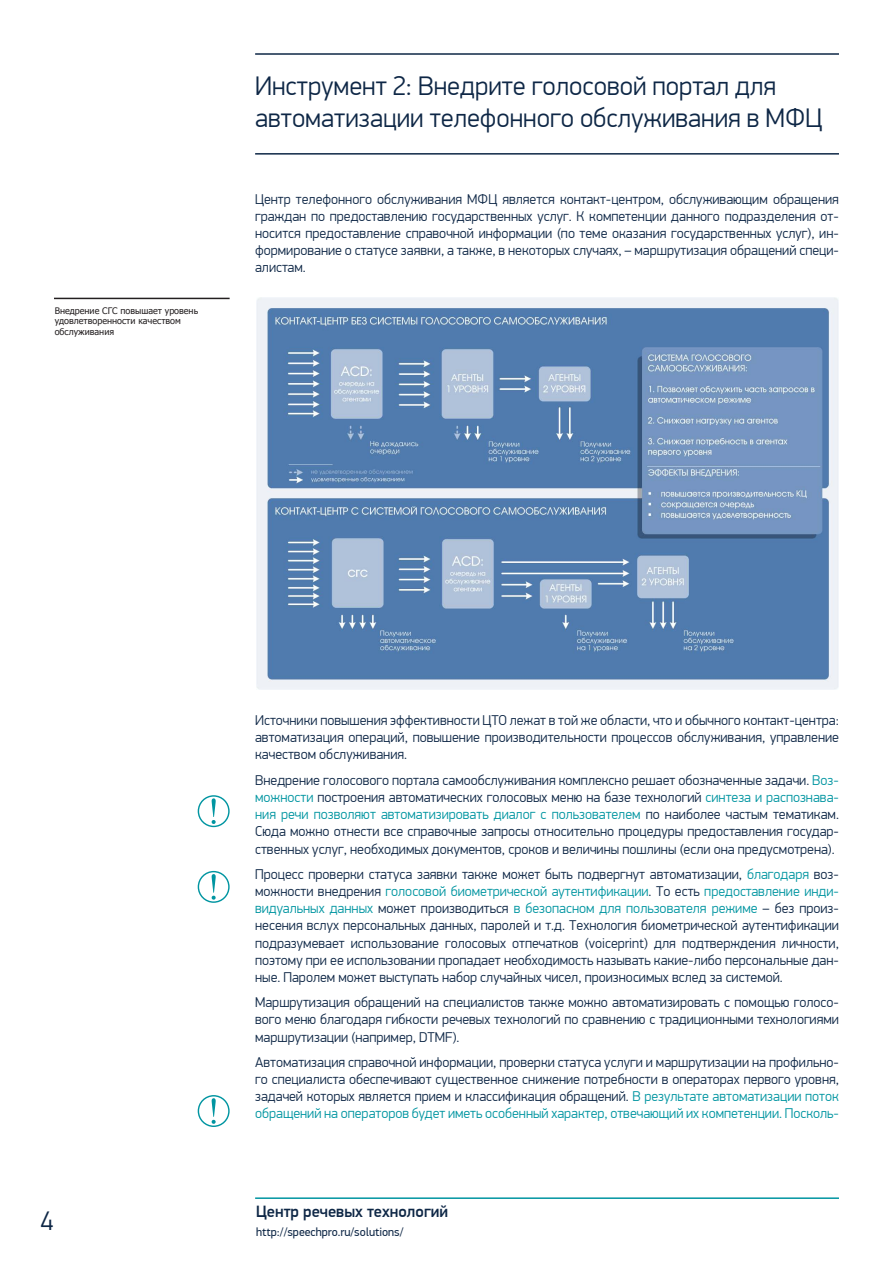
<style>
.page{position:relative;width:893px;height:1263px;background:#fff}
.page>*{position:absolute;margin:0;border:0;box-sizing:border-box;transform-origin:0 0}
.Инструмент{font:300 27px/32.4px "PF Din Display Pro";color:#0e2746}
.t1{font:500 16.5px "PF Din Display Pro";color:#0e2746}
.Основной{font:300 14.25px/17.1px "PF Din Display Pro";color:#0e2746;text-align:justify}
.t2{font:12px "PF Din Display Pro";color:#0e2746}
.Выноска{font:9px/10.8px "Tahoma";color:#231f20}
.s1{color:#0095a1}
</style>
<div class="page">
<hr style="left:255px;top:53px;width:584px;height:2px;background:#0e2746">
<hr style="left:255px;top:1197px;width:584px;height:2px;background:#0095a1">
<hr style="left:255px;top:153px;width:584px;height:2px;background:#0e2746">
<img style="left:256px;top:298px;width:583px;height:392px">
<hr style="left:54px;top:298px;width:176px;height:1px;background:#231f20">
<svg style="left:198px;top:795px;width:32px;height:32px"></svg>
<div style="left:199px;top:797px;width:29px;height:29px;background:#fff;border-radius:50%"></div>
<svg style="left:212px;top:798px;width:4px;height:26px"></svg>
<svg style="left:198px;top:871px;width:32px;height:32px"></svg>
<div style="left:199px;top:872px;width:29px;height:29px;background:#fff;border-radius:50%"></div>
<svg style="left:212px;top:874px;width:4px;height:26px"></svg>
<svg style="left:198px;top:1095px;width:32px;height:32px"></svg>
<div style="left:199px;top:1096px;width:29px;height:29px;background:#fff;border-radius:50%"></div>
<svg style="left:212px;top:1098px;width:4px;height:26px"></svg>
<p class="Выноска" style="left:55px;top:305px;width:145px">Внедрение СГС повышает уровень удовлетворенности качеством обслуживания</p>
<p class="Инструмент" style="left:255px;top:70px;width:569px">Инструмент 2: Внедрите голосовой портал для автоматизации телефонного обслуживания в МФЦ</p>
<p class="Основной" style="left:255px;top:190px;width:585px">Центр телефонного обслуживания МФЦ является контакт-центром, обслуживающим обращения граждан по предоставлению государственных услуг. К компетенции данного подразделения от&shy;носится предоставление справочной информации (по теме оказания государственных услуг), ин&shy;формирование о статусе заявки, а также, в некоторых случаях, – маршрутизация обращений специ&shy;алистам.</p>
<h1 class="Инструмент" style="left:41px;top:1205px;width:15px">4</h1>
<p class="Основной" style="left:255px;top:712px;width:585px">Источники повышения эффективности ЦТО лежат в той же области, что и обычного контакт-центра: автоматизация операций, повышение производительности процессов обслуживания, управление качеством обслуживания.</p>
<p class="Основной" style="left:255px;top:772px;width:585px">Внедрение голосового портала самообслуживания комплексно решает обозначенные задачи. <span class="s1">Воз&shy;можности</span> построения автоматических голосовых меню на базе технологий <span class="s1">синтеза и распознава&shy;ния речи позволяют автоматизировать диалог с пользователем</span> по наиболее частым тематикам.<br>Сюда можно отнести все справочные запросы относительно процедуры предоставления государ&shy;ственных услуг, необходимых документов, сроков и величины пошлины (если она предусмотрена).</p>
<p class="Основной" style="left:255px;top:866px;width:585px">Процесс проверки статуса заявки также может быть подвергнут автоматизации, <span class="s1">благодаря</span> воз&shy;можности внедрения <span class="s1">голосовой биометрической аутентификации</span>. То есть <span class="s1">предоставление инди&shy;видуальных данных</span> может производиться <span class="s1">в безопасном для пользователя режиме</span> – без произ&shy;несения вслух персональных данных, паролей и т.д. Технология биометрической аутентификации подразумевает использование голосовых отпечатков (voiceprint) для подтверждения личности, поэтому при ее использовании пропадает необходимость называть какие-либо персональные дан&shy;ные. Паролем может выступать набор случайных чисел, произносимых вслед за системой.</p>
<p class="Основной" style="left:255px;top:994px;width:585px">Маршрутизация обращений на специалистов также можно автоматизировать с помощью голосо&shy;вого меню благодаря гибкости речевых технологий по сравнению с традиционными технологиями маршрутизации (например, DTMF).</p>
<p class="Основной" style="left:255px;top:1054px;width:585px">Автоматизация справочной информации, проверки статуса услуги и маршрутизации на профильно&shy;го специалиста обеспечивают существенное снижение потребности в операторах первого уровня, задачей которых является прием и классификация обращений. <span class="s1">В результате автоматизации поток обращений на операторов будет иметь особенный характер, отвечающий их компетенции. Посколь-</span></p>
<p class="t1" style="left:256px;top:1202px;width:193px">Центр речевых технологий</p>
<p class="t2" style="left:256px;top:1225px;width:149px">http://speechpro.ru/solutions/</p>
</div>
